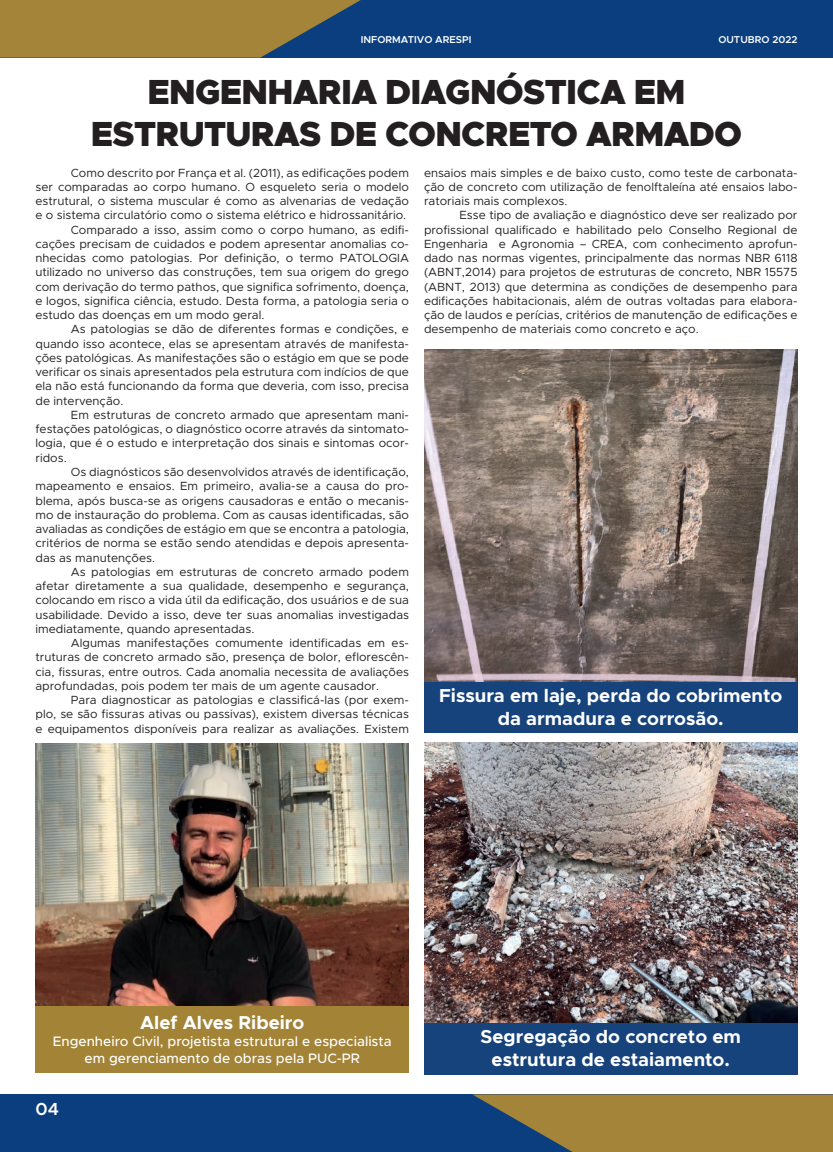
<style>
.page{position:relative;width:833px;height:1152px;background:#fff}
.page>*{position:absolute;margin:0;border:0;box-sizing:border-box;transform-origin:0 0}
.t1{font:900 35px/42px "Metropolis";letter-spacing:-.02em;color:#231f20;text-align:center}
.t2{font:700 18.75px/22.5px "Metropolis";color:#fff;text-align:center}
.t3{font:600 17.5px "Metropolis";color:#fff}
.t4{font:500 13.75px/16.5px "Metropolis";color:#fff;text-align:center}
.t5{font:11.88px/14.2px "Metropolis";color:#231f20;text-align:justify}
.t6{font:600 10px "Metropolis";color:#fff}
</style>
<div class="page">
<div style="left:424px;top:1022px;width:373px;height:52px;background:#17437c"></div>
<div style="left:424px;top:682px;width:373px;height:51px;background:#17437c"></div>
<div style="left:35px;top:1005px;width:374px;height:68px;background:#a38437"></div>
<div style="left:0;top:1094px;width:833px;height:58px;background:#0a3e7e"></div>
<svg style="left:472px;top:1094px;width:361px;height:58px;background:#8c7943"></svg>
<div style="left:0;top:0;width:833px;height:58px;background:#0a3e7e"></div>
<svg style="left:0;top:0;width:361px;height:58px;background:#8c7943"></svg>
<img style="left:424px;top:742px;width:373px;height:280px">
<img style="left:424px;top:349px;width:373px;height:333px">
<img style="left:35px;top:744px;width:374px;height:261px">
<p class="t6" style="left:361px;top:34px;width:112px">INFORMATIVO ARESPI</p>
<p class="t6" style="left:718px;top:34px;width:81px">OUTUBRO 2022</p>
<h1 class="t1" style="left:91px;top:71px;width:652px">ENGENHARIA DIAGNÓSTICA EM<br>ESTRUTURAS DE CONCRETO ARMADO</h1>
<p class="t5" style="left:71px;top:165px;width:339px">Como descrito por França et al. (2011), as edificações podem</p>
<p class="t5" style="left:35px;top:180px;width:375px">ser comparadas ao corpo humano. O esqueleto seria o modelo</p>
<p class="t5" style="left:35px;top:194px;width:375px">estrutural, o sistema muscular é como as alvenarias de vedação</p>
<p class="t5" style="left:35px;top:208px;width:372px">e o sistema circulatório como o sistema elétrico e hidrossanitário.</p>
<p class="t5" style="left:71px;top:222px;width:339px">Comparado a isso, assim como o corpo humano, as edifi-</p>
<p class="t5" style="left:35px;top:237px;width:375px">cações precisam de cuidados e podem apresentar anomalias co-</p>
<p class="t5" style="left:35px;top:251px;width:375px">nhecidas como patologias. Por definição, o termo PATOLOGIA</p>
<p class="t5" style="left:35px;top:265px;width:375px">utilizado no universo das construções, tem sua origem do grego</p>
<p class="t5" style="left:35px;top:279px;width:375px">com derivação do termo pathos, que significa sofrimento, doença,</p>
<p class="t5" style="left:35px;top:294px;width:375px">e logos, significa ciência, estudo. Desta forma, a patologia seria o</p>
<p class="t5" style="left:35px;top:308px;width:230px">estudo das doenças em um modo geral.</p>
<p class="t5" style="left:71px;top:322px;width:339px">As patologias se dão de diferentes formas e condições, e</p>
<p class="t5" style="left:35px;top:336px;width:375px">quando isso acontece, elas se apresentam através de manifesta-</p>
<p class="t5" style="left:35px;top:351px;width:375px">ções patológicas. As manifestações são o estágio em que se pode</p>
<p class="t5" style="left:35px;top:365px;width:375px">verificar os sinais apresentados pela estrutura com indícios de que</p>
<p class="t5" style="left:35px;top:379px;width:375px">ela não está funcionando da forma que deveria, com isso, precisa</p>
<p class="t5" style="left:35px;top:393px;width:89px">de intervenção.</p>
<p class="t5" style="left:71px;top:408px;width:339px">Em estruturas de concreto armado que apresentam mani-</p>
<p class="t5" style="left:35px;top:422px;width:375px">festações patológicas, o diagnóstico ocorre através da sintomato-</p>
<p class="t5" style="left:35px;top:436px;width:375px">logia, que é o estudo e interpretação dos sinais e sintomas ocor-</p>
<p class="t5" style="left:35px;top:450px;width:33px">ridos.</p>
<p class="t5" style="left:71px;top:465px;width:339px">Os diagnósticos são desenvolvidos através de identificação,</p>
<p class="t5" style="left:35px;top:479px;width:375px">mapeamento e ensaios. Em primeiro, avalia-se a causa do pro-</p>
<p class="t5" style="left:35px;top:493px;width:375px">blema, após busca-se as origens causadoras e então o mecanis-</p>
<p class="t5" style="left:35px;top:507px;width:375px">mo de instauração do problema. Com as causas identificadas, são</p>
<p class="t5" style="left:35px;top:522px;width:375px">avaliadas as condições de estágio em que se encontra a patologia,</p>
<p class="t5" style="left:35px;top:536px;width:375px">critérios de norma se estão sendo atendidas e depois apresenta-</p>
<p class="t5" style="left:35px;top:550px;width:121px">das as manutenções.</p>
<p class="t5" style="left:71px;top:564px;width:339px">As patologias em estruturas de concreto armado podem</p>
<p class="t5" style="left:35px;top:579px;width:375px">afetar diretamente a sua qualidade, desempenho e segurança,</p>
<p class="t5" style="left:35px;top:593px;width:375px">colocando em risco a vida útil da edificação, dos usuários e de sua</p>
<p class="t5" style="left:35px;top:607px;width:375px">usabilidade. Devido a isso, deve ter suas anomalias investigadas</p>
<p class="t5" style="left:35px;top:621px;width:220px">imediatamente, quando apresentadas.</p>
<p class="t5" style="left:71px;top:636px;width:339px">Algumas manifestações comumente identificadas em es-</p>
<p class="t5" style="left:35px;top:650px;width:375px">truturas de concreto armado são, presença de bolor, eflorescên-</p>
<p class="t5" style="left:35px;top:664px;width:375px">cia, fissuras, entre outros. Cada anomalia necessita de avaliações</p>
<p class="t5" style="left:35px;top:678px;width:345px">aprofundadas, pois podem ter mais de um agente causador.</p>
<p class="t5" style="left:71px;top:693px;width:339px">Para diagnosticar as patologias e classificá-las (por exem-</p>
<p class="t5" style="left:35px;top:707px;width:375px">plo, se são fissuras ativas ou passivas), existem diversas técnicas</p>
<p class="t5" style="left:35px;top:721px;width:375px">e equipamentos disponíveis para realizar as avaliações. Existem</p>
<p class="t5" style="left:424px;top:165px;width:375px">ensaios mais simples e de baixo custo, como teste de carbonata&shy;ção de concreto com utilização de fenolftaleína até ensaios labo&shy;ratoriais mais complexos.</p>
<p class="t5" style="left:424px;top:208px;width:375px;text-indent:35px">Esse tipo de avaliação e diagnóstico deve ser realizado por profissional qualificado e habilitado pelo Conselho Regional de Engenharia e Agronomia – CREA, com conhecimento aprofun&shy;dado nas normas vigentes, principalmente das normas NBR 6118 (ABNT,2014) para projetos de estruturas de concreto, NBR 15575 (ABNT, 2013) que determina as condições de desempenho para edificações habitacionais, além de outras voltadas para elabora&shy;ção de laudos e perícias, critérios de manutenção de edificações e desempenho de materiais como concreto e aço.</p>
<h2 class="t2" style="left:439px;top:684px;width:345px">Fissura em laje, perda do cobrimento da armadura e corrosão.</h2>
<h2 class="t2" style="left:140px;top:1011px;width:166px">Alef Alves Ribeiro</h2>
<p class="t4" style="left:53px;top:1033px;width:340px">Engenheiro Civil, projetista estrutural e especialista em gerenciamento de obras pela PUC-PR</p>
<h3 class="t3" style="left:35px;top:1098px;width:25px">04</h3>
<h2 class="t2" style="left:480px;top:1025px;width:262px">Segregação do concreto em estrutura de estaiamento.</h2>
</div>
